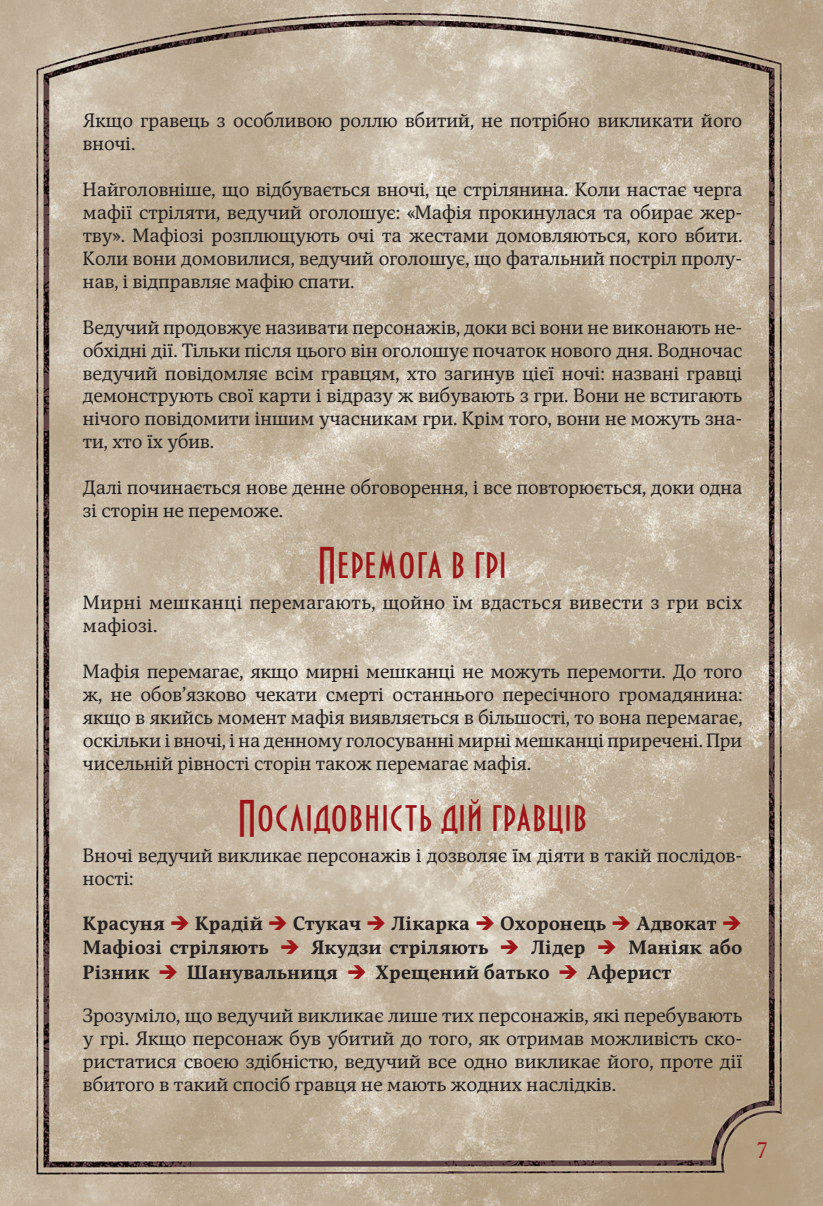
<style>
.page{position:relative;width:823px;height:1206px;background:#fff}
.page>*{position:absolute;margin:0;border:0;box-sizing:border-box;transform-origin:0 0}
.t1{font:33.75px "Bankir Retro";color:#9c1418}
.t2{font:22.5px "Mirandolina Calligr Two";color:#9c1418}
.t3{font:19.12px/22.9px "Mirandolina";color:#231f20;text-align:justify}
.t4{font:700 19.12px/24.8px "Mirandolina";color:#231f20;text-align:justify}
.t5{font:19.12px/22.9px "Mirandolina";letter-spacing:.025em;color:#231f20}
.s1{color:#9c1418}
</style>
<div class="page">
<img style="left:0;top:0;width:823px;height:1205px">
<p class="t3" style="left:83px;top:109px;width:661px">Якщо гравець з особливою роллю вбитий, не потрібно викликати його вночі.</p>
<p class="t3" style="left:83px;top:178px;width:661px">Найголовніше, що відбувається вночі, це стрілянина. Коли настає черга мафії стріляти, ведучий оголошує: «Мафія прокинулася та обирає жер&shy;тву». Мафіозі розплющують очі та жестами домовляються, кого вбити.<br>Коли вони домовилися, ведучий оголошує, що фатальний постріл пролу&shy;нав, і відправляє мафію спати.</p>
<p class="t3" style="left:83px;top:316px;width:661px">Ведучий продовжує називати персонажів, доки всі вони не виконають не&shy;обхідні дії. Тільки після цього він оголошує початок нового дня. Водночас ведучий повідомляє всім гравцям, хто загинув цієї ночі: названі гравці демонструють свої карти і відразу ж вибувають з гри. Вони не встигають нічого повідомити іншим учасникам гри. Крім того, вони не можуть зна&shy;ти, хто їх убив.</p>
<p class="t3" style="left:83px;top:477px;width:661px">Далі починається нове денне обговорення, і все повторюється, доки одна зі сторін не переможе.</p>
<h1 class="t1" style="left:318px;top:537px;width:191px">Перемога в грі</h1>
<p class="t5" style="left:83px;top:591px;width:661px">Мирні мешканці перемагають, щойно їм вдасться вивести з гри всіх мафіозі.</p>
<p class="t3" style="left:83px;top:660px;width:661px">Мафія перемагає, якщо мирні мешканці не можуть перемогти. До того ж, не обов’язково чекати смерті останнього пересічного громадянина: якщо в якийсь момент мафія виявляється в більшості, то вона перемагає, оскільки і вночі, і на денному голосуванні мирні мешканці приречені. При чисельній рівності сторін також перемагає мафія.</p>
<h1 class="t1" style="left:238px;top:790px;width:351px">Послідовність дій гравців</h1>
<p class="t3" style="left:83px;top:844px;width:661px">Вночі ведучий викликає персонажів і дозволяє їм діяти в такій послідов&shy;ності:</p>
<p class="t4" style="left:83px;top:911px;width:661px">Красуня <span class="s1">➔</span> Крадій <span class="s1">➔</span> Стукач <span class="s1">➔</span> Лікарка <span class="s1">➔</span> Охоронець <span class="s1">➔</span> Адвокат <span class="s1">➔ </span>Мафіозі стріляють <span class="s1">➔</span> Якудзи стріляють <span class="s1">➔</span> Лідер <span class="s1">➔</span> Маніяк або Різник <span class="s1">➔</span> Шанувальниця <span class="s1">➔</span> Хрещений батько <span class="s1">➔</span> Аферист</p>
<p class="t3" style="left:83px;top:1004px;width:661px">Зрозуміло, що ведучий викликає лише тих персонажів, які перебувають у грі. Якщо персонаж був убитий до того, як отримав можливість ско&shy;ристатися своєю здібністю, ведучий все одно викликає його, проте дії вбитого в такий спосіб гравця не мають жодних наслідків.</p>
<p class="t2" style="left:756px;top:1136px;width:13px">7</p>
</div>
